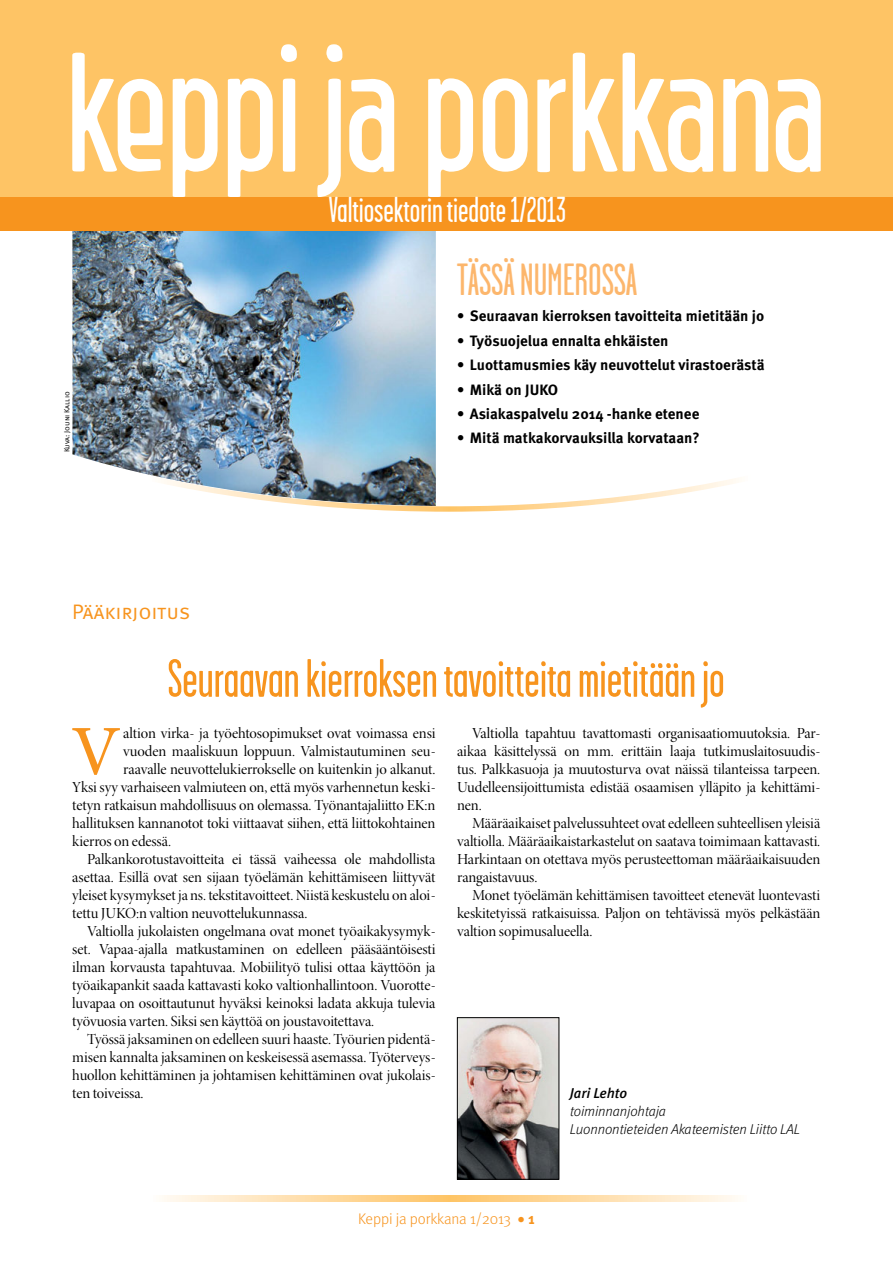
<style>
.page{position:relative;width:893px;height:1263px;background:#fff}
.page>*{position:absolute;margin:0;border:0;box-sizing:border-box;transform-origin:0 0}
.leipis_10_12_ANF3{font:500 70.8px "Minion Pro";color:#f7941e}
.ots_2{font:54px "Garage Gothic";letter-spacing:-.005em;color:#f7941e}
.ots_2-2{font:45px "Garage Gothic";letter-spacing:-.005em;color:#fcb66c}
.leipis_10_12{font:36px "Garage Gothic";letter-spacing:-.005em;color:#fff}
.leipis_10_12-2{font:21px "Meta OT";letter-spacing:-.005em;color:#f7941e}
.leipis_10_12-3{font:15.3px/18px "Minion Pro Disp";letter-spacing:-.005em;color:#000;text-align:justify}
.leipis_10_12_ANF3-2{font:15.3px "Minion Pro Disp";letter-spacing:-.005em;color:#000}
.leipis_10_12_EI_SIS{font:300 15.3px "Meta OT";letter-spacing:-.01em;color:#f7941e}
.leipis_met_10_12_EI{font:700 15px "Meta OT";color:#000}
.kirjoittaja_TIED{font:italic 300 14.25px/18px "Meta OT";letter-spacing:-.005em;color:#000}
.kirjoittaja_NIMI{font:italic 500 14.25px "Meta OT";letter-spacing:-.005em;color:#000}
.kuvaaja_7_7{font:7.5px "Meta OT";color:#000}
.s1{font-weight:700}
</style>
<div class="page">
<svg style="left:162px;top:1196px;width:576px;height:5px;background:#fedeab"></svg>
<img style="left:72px;top:231px;width:364px;height:224px">
<div style="left:0;top:0;width:893px;height:197px;background:#fec465"></div>
<svg style="left:280px;top:44px;width:17px;height:128px"></svg>
<svg style="left:317px;top:44px;width:26px;height:153px"></svg>
<svg style="left:428px;top:78px;width:45px;height:119px"></svg>
<svg style="left:483px;top:78px;width:45px;height:94px"></svg>
<svg style="left:537px;top:79px;width:29px;height:93px"></svg>
<svg style="left:723px;top:79px;width:45px;height:93px"></svg>
<svg style="left:228px;top:78px;width:45px;height:119px"></svg>
<svg style="left:173px;top:78px;width:45px;height:119px"></svg>
<svg style="left:349px;top:79px;width:45px;height:93px"></svg>
<svg style="left:573px;top:53px;width:140px;height:119px"></svg>
<svg style="left:776px;top:79px;width:45px;height:93px"></svg>
<svg style="left:72px;top:53px;width:91px;height:119px"></svg>
<div style="left:0;top:197px;width:893px;height:34px;background:#f7941e"></div>
<img style="left:74px;top:455px;width:665px;height:57px">
<img style="left:459px;top:1019px;width:98px;height:158px">
<div style="left:457px;top:1017px;width:102px;height:162px;border:1px solid #000"></div>
<p class="kuvaaja_7_7" style="left:62px;top:452px;width:62px;rotate:-90deg">Kuva: Jouni Kallio</p>
<p class="leipis_10_12-2" style="left:72px;top:599px;width:120px">Pääkirjoitus</p>
<p class="leipis_10_12" style="left:329px;top:191px;width:238px">Valtiosektorin tiedote 1/2013</p>
<p class="ots_2-2" style="left:457px;top:256px;width:182px">TÄSSÄ NUMEROSSA</p>
<p class="leipis_met_10_12_EI" style="left:457px;top:307px;width:309px">• Seuraavan kierroksen tavoitteita mietitään jo</p>
<p class="leipis_met_10_12_EI" style="left:457px;top:331px;width:213px">• Työsuojelua ennalta ehkäisten</p>
<p class="leipis_met_10_12_EI" style="left:457px;top:355px;width:309px">• Luottamusmies käy neuvottelut virastoerästä</p>
<p class="leipis_met_10_12_EI" style="left:457px;top:380px;width:103px">• Mikä on JUKO</p>
<p class="leipis_met_10_12_EI" style="left:457px;top:404px;width:244px">• Asiakaspalvelu 2014 -hanke etenee</p>
<p class="leipis_met_10_12_EI" style="left:457px;top:429px;width:244px">• Mitä matkakorvauksilla korvataan?</p>
<p class="ots_2" style="left:168px;top:650px;width:559px">Seuraavan kierroksen tavoitteita mietitään jo</p>
<p class="leipis_10_12_ANF3" style="left:71px;top:709px;width:51px">V</p>
<p class="leipis_10_12_ANF3-2" style="left:123px;top:724px;width:314px">altion virka- ja työehtosopimukset ovat voimassa ensi</p>
<p class="leipis_10_12_ANF3-2" style="left:123px;top:742px;width:314px">vuoden maaliskuun loppuun. Valmistautuminen seu-</p>
<p class="leipis_10_12_ANF3-2" style="left:123px;top:760px;width:314px">raavalle neuvottelukierrokselle on kuitenkin jo alkanut.</p>
<p class="leipis_10_12_ANF3-2" style="left:72px;top:778px;width:365px">Yksi syy varhaiseen valmiuteen on, että myös varhennetun keski-</p>
<p class="leipis_10_12_ANF3-2" style="left:72px;top:796px;width:365px">tetyn ratkaisun mahdollisuus on olemassa. Työnantajaliitto EK:n</p>
<p class="leipis_10_12_ANF3-2" style="left:72px;top:814px;width:365px">hallituksen kannanotot toki viittaavat siihen, että liittokohtainen</p>
<p class="leipis_10_12_ANF3-2" style="left:72px;top:832px;width:100px">kierros on edessä.</p>
<p class="leipis_10_12-3" style="left:72px;top:851px;width:365px;text-indent:15px">Palkankorotustavoitteita ei tässä vaiheessa ole mahdollista asettaa. Esillä ovat sen sijaan työelämän kehittämiseen liittyvät yleiset kysymykset ja ns. tekstitavoitteet. Niistä keskustelu on aloi&shy;tettu JUKO:n valtion neuvottelukunnassa.</p>
<p class="leipis_10_12-3" style="left:72px;top:923px;width:365px;text-indent:15px">Valtiolla jukolaisten ongelmana ovat monet työaikakysymyk&shy;set. Vapaa-ajalla matkustaminen on edelleen pääsääntöisesti ilman korvausta tapahtuvaa. Mobiilityö tulisi ottaa käyttöön ja työaikapankit saada kattavasti koko valtionhallintoon. Vuorotte&shy;luvapaa on osoittautunut hyväksi keinoksi ladata akkuja tulevia työvuosia varten. Siksi sen käyttöä on joustavoitettava.</p>
<p class="leipis_10_12-3" style="left:72px;top:1031px;width:365px;text-indent:15px">Työssä jaksaminen on edelleen suuri haaste. Työurien pidentä&shy;misen kannalta jaksaminen on keskeisessä asemassa. Työterveys&shy;huollon kehittäminen ja johtamisen kehittäminen ovat jukolais&shy;ten toiveissa.</p>
<p class="leipis_10_12-3" style="left:457px;top:725px;width:365px;text-indent:15px">Valtiolla tapahtuu tavattomasti organisaatiomuutoksia. Par&shy;aikaa käsittelyssä on mm. erittäin laaja tutkimuslaitosuudis&shy;tus. Palkkasuoja ja muutosturva ovat näissä tilanteissa tarpeen.<br>Uudelleensijoittumista edistää osaamisen ylläpito ja kehittämi&shy;nen.</p>
<p class="leipis_10_12-3" style="left:457px;top:815px;width:365px;text-indent:15px">Määräaikaiset palvelussuhteet ovat edelleen suhteellisen yleisiä valtiolla. Määräaikaistarkastelut on saatava toimimaan kattavasti.<br>Harkintaan on otettava myös perusteettoman määräaikaisuuden rangaistavuus.</p>
<p class="leipis_10_12-3" style="left:457px;top:887px;width:365px;text-indent:15px">Monet työelämän kehittämisen tavoitteet etenevät luontevasti keskitetyissä ratkaisuissa. Paljon on tehtävissä myös pelkästään valtion sopimusalueella.</p>
<p class="kirjoittaja_NIMI" style="left:570px;top:1084px;width:59px">Jari Lehto</p>
<p class="kirjoittaja_TIED" style="left:570px;top:1102px;width:231px">toiminnanjohtaja<br>Luonnontieteiden Akateemisten Liitto LAL</p>
<p class="leipis_10_12_EI_SIS" style="left:358px;top:1209px;width:178px">Keppi ja porkkana 1/2013 <span class="s1">• 1</span></p>
</div>
